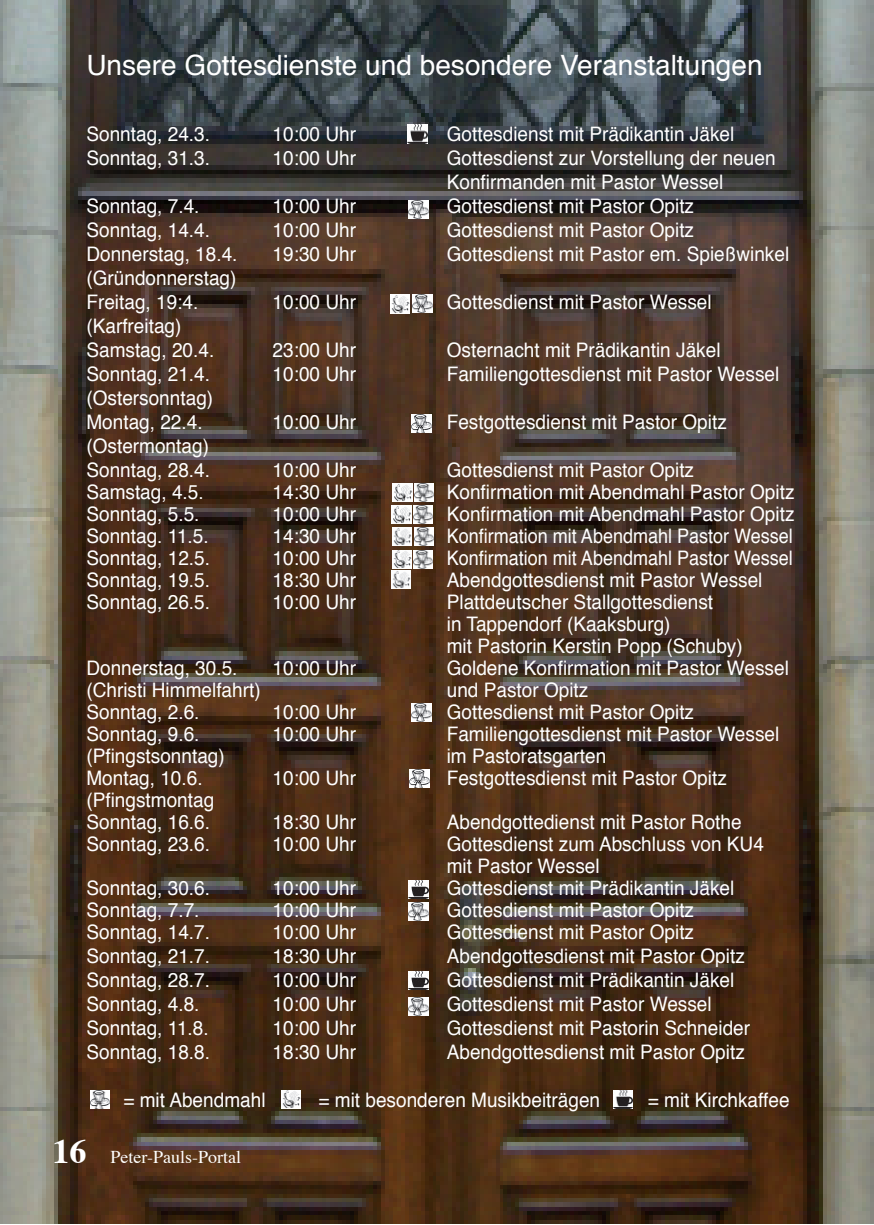
<style>
.page{position:relative;width:874px;height:1225px;background:#fff}
.page>*{position:absolute;margin:0;border:0;box-sizing:border-box;transform-origin:0 0}
.t1{font:28px "Helvetica";color:#fff}
.t2{font:20px/24px "Helvetica";color:#fff;scale:.95 1}
.t3{font:20px "Helvetica";color:#fff;scale:.9 1}
.t4{font:18px "Times";color:#fff}
.s1{font-weight:700;font-size:34px}
</style>
<div class="page">
<img style="left:0;top:0;width:872px;height:1223px">
<img style="left:408px;top:200px;width:20px;height:18px">
<img style="left:413px;top:550px;width:19px;height:18px">
<img style="left:281px;top:1090px;width:19px;height:18px">
<img style="left:90px;top:1090px;width:20px;height:18px">
<img style="left:613px;top:1090px;width:19px;height:18px">
<img style="left:411px;top:415px;width:20px;height:18px">
<img style="left:407px;top:125px;width:20px;height:18px">
<img style="left:409px;top:770px;width:20px;height:18px">
<img style="left:391px;top:570px;width:19px;height:18px">
<img style="left:408px;top:880px;width:20px;height:19px">
<img style="left:392px;top:483px;width:20px;height:18px">
<img style="left:408px;top:902px;width:20px;height:18px">
<img style="left:408px;top:997px;width:20px;height:18px">
<img style="left:412px;top:294px;width:20px;height:18px">
<img style="left:414px;top:483px;width:19px;height:18px">
<img style="left:413px;top:505px;width:19px;height:18px">
<img style="left:414px;top:527px;width:19px;height:18px">
<img style="left:391px;top:505px;width:20px;height:18px">
<img style="left:392px;top:527px;width:19px;height:18px">
<img style="left:392px;top:550px;width:19px;height:18px">
<img style="left:390px;top:295px;width:19px;height:18px">
<img style="left:408px;top:971px;width:20px;height:18px">
<img style="left:411px;top:703px;width:20px;height:18px">
<h1 class="t1" style="left:86px;top:43px;width:677px">Unsere Gottesdienste und besondere Veranstaltungen</h1>
<p class="t2" style="left:86px;top:122px;width:132px">Sonntag, 24.3.</p>
<p class="t2" style="left:272px;top:122px;width:89px">10:00 Uhr</p>
<p class="t2" style="left:446px;top:122px;width:304px">Gottesdienst mit Prädikantin Jäkel</p>
<p class="t2" style="left:86px;top:146px;width:132px">Sonntag, 31.3.</p>
<p class="t2" style="left:272px;top:146px;width:89px">10:00 Uhr</p>
<p class="t2" style="left:446px;top:146px;width:347px">Gottesdienst zur Vorstellung der neuen<br>Konfirmanden mit Pastor Wessel</p>
<p class="t2" style="left:86px;top:194px;width:120px">Sonntag, 7.4.</p>
<p class="t2" style="left:272px;top:194px;width:89px">10:00 Uhr</p>
<p class="t2" style="left:446px;top:194px;width:262px">Gottesdienst mit Pastor Opitz</p>
<p class="t2" style="left:86px;top:218px;width:132px">Sonntag, 14.4.</p>
<p class="t2" style="left:272px;top:218px;width:89px">10:00 Uhr</p>
<p class="t2" style="left:446px;top:218px;width:262px">Gottesdienst mit Pastor Opitz</p>
<p class="t2" style="left:86px;top:242px;width:160px">Donnerstag, 18.4.</p>
<p class="t2" style="left:272px;top:242px;width:89px">19:30 Uhr</p>
<p class="t2" style="left:446px;top:242px;width:362px">Gottesdienst mit Pastor em. Spießwinkel</p>
<p class="t2" style="left:86px;top:266px;width:159px">(Gründonnerstag)<br>Freitag, 19:4.</p>
<p class="t2" style="left:272px;top:290px;width:89px">10:00 Uhr</p>
<p class="t2" style="left:446px;top:290px;width:280px">Gottesdienst mit Pastor Wessel</p>
<p class="t2" style="left:86px;top:314px;width:136px">(Karfreitag)<br>Samstag, 20.4.</p>
<p class="t2" style="left:272px;top:338px;width:89px">23:00 Uhr</p>
<p class="t2" style="left:446px;top:338px;width:289px">Osternacht mit Prädikantin Jäkel</p>
<p class="t2" style="left:86px;top:362px;width:132px">Sonntag, 21.4.</p>
<p class="t2" style="left:272px;top:362px;width:89px">10:00 Uhr</p>
<p class="t2" style="left:446px;top:362px;width:351px">Familiengottesdienst mit Pastor Wessel</p>
<p class="t2" style="left:86px;top:386px;width:135px">(Ostersonntag)<br>Montag, 22.4.</p>
<p class="t2" style="left:272px;top:410px;width:89px">10:00 Uhr</p>
<p class="t2" style="left:446px;top:410px;width:296px">Festgottesdienst mit Pastor Opitz</p>
<p class="t2" style="left:86px;top:434px;width:132px">(Ostermontag)<br>Sonntag, 28.4.</p>
<p class="t2" style="left:272px;top:458px;width:89px">10:00 Uhr</p>
<p class="t2" style="left:446px;top:458px;width:262px">Gottesdienst mit Pastor Opitz</p>
<p class="t2" style="left:86px;top:480px;width:125px">Samstag, 4.5.</p>
<p class="t2" style="left:272px;top:480px;width:89px">14:30 Uhr</p>
<p class="t2" style="left:446px;top:480px;width:367px">Konfirmation mit Abendmahl Pastor Opitz</p>
<p class="t2" style="left:86px;top:502px;width:120px">Sonntag, 5.5.</p>
<p class="t2" style="left:272px;top:502px;width:89px">10:00 Uhr</p>
<p class="t2" style="left:446px;top:502px;width:367px">Konfirmation mit Abendmahl Pastor Opitz</p>
<p class="t2" style="left:86px;top:524px;width:130px">Sonntag. 11.5.</p>
<p class="t2" style="left:272px;top:524px;width:89px">14:30 Uhr</p>
<p class="t3" style="left:446px;top:520px;width:386px">Konfirmation mit Abendmahl Pastor Wessel</p>
<p class="t2" style="left:86px;top:546px;width:132px">Sonntag, 12.5.</p>
<p class="t2" style="left:272px;top:546px;width:89px">10:00 Uhr</p>
<p class="t3" style="left:446px;top:542px;width:386px">Konfirmation mit Abendmahl Pastor Wessel</p>
<p class="t2" style="left:86px;top:568px;width:132px">Sonntag, 19.5.</p>
<p class="t2" style="left:272px;top:568px;width:89px">18:30 Uhr</p>
<p class="t2" style="left:446px;top:568px;width:334px">Abendgottesdienst mit Pastor Wessel</p>
<p class="t2" style="left:86px;top:590px;width:132px">Sonntag, 26.5.</p>
<p class="t2" style="left:272px;top:590px;width:89px">10:00 Uhr</p>
<p class="t2" style="left:446px;top:591px;width:313px;line-height:22px">Plattdeutscher Stallgottesdienst<br>in Tappendorf (Kaaksburg)<br>mit Pastorin Kerstin Popp (Schuby)</p>
<p class="t2" style="left:86px;top:656px;width:160px">Donnerstag, 30.5.</p>
<p class="t2" style="left:272px;top:656px;width:89px">10:00 Uhr</p>
<p class="t2" style="left:446px;top:656px;width:361px">Goldene Konfirmation mit Pastor Wessel</p>
<p class="t2" style="left:86px;top:678px;width:185px">(Christi Himmelfahrt)</p>
<p class="t2" style="left:446px;top:678px;width:150px">und Pastor Opitz</p>
<p class="t2" style="left:86px;top:700px;width:120px">Sonntag, 2.6.</p>
<p class="t2" style="left:272px;top:700px;width:89px">10:00 Uhr</p>
<p class="t2" style="left:446px;top:700px;width:262px">Gottesdienst mit Pastor Opitz</p>
<p class="t2" style="left:86px;top:722px;width:120px">Sonntag, 9.6.</p>
<p class="t2" style="left:272px;top:722px;width:89px">10:00 Uhr</p>
<p class="t2" style="left:446px;top:722px;width:351px">Familiengottesdienst mit Pastor Wessel</p>
<p class="t2" style="left:86px;top:744px;width:147px">(Pfingstsonntag)</p>
<p class="t2" style="left:446px;top:744px;width:169px">im Pastoratsgarten</p>
<p class="t2" style="left:86px;top:766px;width:124px">Montag, 10.6.</p>
<p class="t2" style="left:272px;top:766px;width:89px">10:00 Uhr</p>
<p class="t2" style="left:446px;top:766px;width:296px">Festgottesdienst mit Pastor Opitz</p>
<p class="t2" style="left:86px;top:789px;width:136px;line-height:22px">(Pfingstmontag<br>Sonntag, 16.6.</p>
<p class="t2" style="left:272px;top:810px;width:89px">18:30 Uhr</p>
<p class="t2" style="left:446px;top:810px;width:312px">Abendgottedienst mit Pastor Rothe</p>
<p class="t2" style="left:86px;top:832px;width:132px">Sonntag, 23.6.</p>
<p class="t2" style="left:272px;top:832px;width:89px">10:00 Uhr</p>
<p class="t2" style="left:446px;top:833px;width:335px;line-height:22px">Gottesdienst zum Abschluss von KU4 mit Pastor Wessel</p>
<p class="t2" style="left:86px;top:876px;width:132px">Sonntag, 30.6.</p>
<p class="t2" style="left:272px;top:876px;width:89px">10:00 Uhr</p>
<p class="t2" style="left:446px;top:876px;width:304px">Gottesdienst mit Prädikantin Jäkel</p>
<p class="t2" style="left:86px;top:898px;width:120px">Sonntag, 7.7.</p>
<p class="t2" style="left:272px;top:898px;width:89px">10:00 Uhr</p>
<p class="t2" style="left:446px;top:898px;width:262px">Gottesdienst mit Pastor Opitz</p>
<p class="t2" style="left:86px;top:920px;width:132px">Sonntag, 14.7.</p>
<p class="t2" style="left:272px;top:920px;width:89px">10:00 Uhr</p>
<p class="t2" style="left:446px;top:920px;width:262px">Gottesdienst mit Pastor Opitz</p>
<p class="t2" style="left:86px;top:944px;width:132px">Sonntag, 21.7.</p>
<p class="t2" style="left:272px;top:944px;width:89px">18:30 Uhr</p>
<p class="t2" style="left:446px;top:944px;width:315px">Abendgottesdienst mit Pastor Opitz</p>
<p class="t2" style="left:86px;top:968px;width:132px">Sonntag, 28.7.</p>
<p class="t2" style="left:272px;top:968px;width:89px">10:00 Uhr</p>
<p class="t2" style="left:446px;top:968px;width:304px">Gottesdienst mit Prädikantin Jäkel</p>
<p class="t2" style="left:86px;top:992px;width:120px">Sonntag, 4.8.</p>
<p class="t2" style="left:272px;top:992px;width:89px">10:00 Uhr</p>
<p class="t2" style="left:446px;top:992px;width:280px">Gottesdienst mit Pastor Wessel</p>
<p class="t2" style="left:86px;top:1016px;width:130px">Sonntag, 11.8.</p>
<p class="t2" style="left:272px;top:1016px;width:89px">10:00 Uhr</p>
<p class="t2" style="left:446px;top:1016px;width:321px">Gottesdienst mit Pastorin Schneider</p>
<p class="t2" style="left:86px;top:1040px;width:132px">Sonntag, 18.8.</p>
<p class="t2" style="left:272px;top:1040px;width:89px">18:30 Uhr</p>
<p class="t2" style="left:446px;top:1040px;width:315px">Abendgottesdienst mit Pastor Opitz</p>
<p class="t2" style="left:123px;top:1088px;width:151px">= mit Abendmahl</p>
<p class="t2" style="left:318px;top:1088px;width:298px">= mit besonderen Musikbeiträgen</p>
<p class="t2" style="left:647px;top:1088px;width:151px">= mit Kirchkaffee</p>
<p class="t4" style="left:52px;top:1139px;width:190px"><span class="s1">16</span> Peter-Pauls-Portal</p>
</div>
